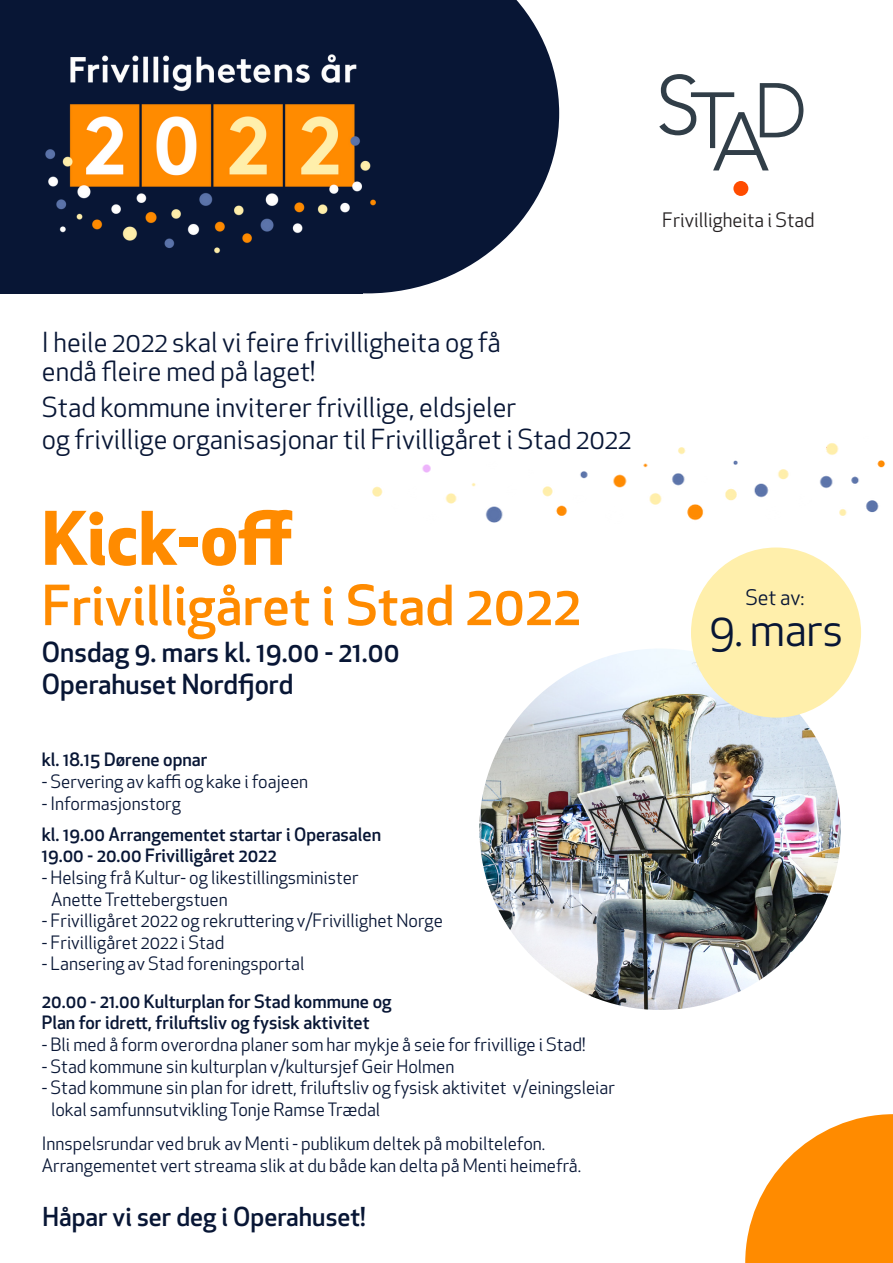
<style>
.page{position:relative;width:893px;height:1263px;background:#fff}
.page>*{position:absolute;margin:0;border:0;box-sizing:border-box;transform-origin:0 0}
.t1{font:700 72px "Apex New";color:#ff8b00}
.t2{font:500 54px "Apex New";color:#ff8b00}
.t3{font:45px "Apex New";color:#081635}
.t4{font:27px/28.5px "Apex New";color:#081635}
.t5{font:500 27px/32.4px "Apex New";color:#081635}
.t6{font:500 25.5px "Apex New";color:#081635}
.t7{font:21px "Apex New";color:#081635}
.t8{font:19.5px "Apex New";color:#231f20}
.t9{font:18px/21.6px "Apex New";color:#081635}
.t10{font:500 18px/21.6px "Apex New";color:#081635}
</style>
<div class="page">
<div style="left:0;top:0;width:362px;height:293px;background:#081635"></div>
<svg style="left:659px;top:74px;width:144px;height:96px"></svg>
<div style="left:733px;top:181px;width:15px;height:15px;background:#ff4c00;border-radius:50%"></div>
<img style="left:372px;top:443px;width:513px;height:80px">
<img style="left:479px;top:648px;width:362px;height:362px;border-radius:181px">
<div style="left:691px;top:547px;width:170px;height:171px;background:#ffefab;border-radius:50%"></div>
<svg style="left:745px;top:1114px;width:148px;height:149px"></svg>
<svg style="left:362px;top:0;width:197px;height:293px;fill:#081635"></svg>
<img style="left:45px;top:0;width:361px;height:276px">
<p class="t8" style="left:662px;top:208px;width:154px">Frivilligheita i Stad</p>
<p class="t4" style="left:42px;top:328px;width:460px">I heile 2022 skal vi feire frivilligheita og få endå fleire med på laget!</p>
<p class="t4" style="left:42px;top:393px;width:476px">Stad kommune inviterer frivillige, eldsjeler</p>
<p class="t4" style="left:42px;top:425px;width:591px">og frivillige organisasjonar til Frivilligåret i Stad 2022</p>
<p class="t1" style="left:42px;top:486px;width:252px">Kick-off</p>
<p class="t2" style="left:42px;top:569px;width:541px">Frivilligåret i Stad 2022</p>
<p class="t5" style="left:42px;top:635px;width:359px">Onsdag 9. mars kl. 19.00 - 21.00<br>Operahuset Nordfjord</p>
<p class="t10" style="left:42px;top:749px;width:167px">kl. 18.15 Dørene opnar</p>
<p class="t9" style="left:42px;top:771px;width:268px">- Servering av kaffi og kake i foajeen</p>
<p class="t9" style="left:42px;top:792px;width:141px">- Informasjonstorg</p>
<p class="t10" style="left:42px;top:823px;width:341px">kl. 19.00 Arrangementet startar i Operasalen</p>
<p class="t10" style="left:42px;top:845px;width:237px">19.00 - 20.00 Frivilligåret 2022</p>
<p class="t9" style="left:51px;top:867px;width:309px;text-indent:-9px">- Helsing frå Kultur- og likestillingsminister<br>Anette Trettebergstuen</p>
<p class="t9" style="left:42px;top:910px;width:402px">- Frivilligåret 2022 og rekruttering v/Frivillighet Norge</p>
<p class="t9" style="left:42px;top:931px;width:184px">- Frivilligåret 2022 i Stad</p>
<p class="t9" style="left:42px;top:953px;width:264px">- Lansering av Stad foreningsportal</p>
<p class="t10" style="left:42px;top:990px;width:351px">20.00 - 21.00 Kulturplan for Stad kommune og<br>Plan for idrett, friluftsliv og fysisk aktivitet</p>
<p class="t9" style="left:42px;top:1033px;width:545px">- Bli med å form overordna planer som har mykje å seie for frivillige i Stad!</p>
<p class="t9" style="left:42px;top:1055px;width:414px">- Stad kommune sin kulturplan v/kultursjef Geir Holmen</p>
<p class="t9" style="left:51px;top:1077px;width:565px;text-indent:-9px">- Stad kommune sin plan for idrett, friluftsliv og fysisk aktivitet v/einingsleiar lokal samfunnsutvikling Tonje Ramse Trædal</p>
<p class="t9" style="left:42px;top:1132px;width:505px">Innspelsrundar ved bruk av Menti - publikum deltek på mobiltelefon.</p>
<p class="t9" style="left:42px;top:1154px;width:541px">Arrangementet vert streama slik at du både kan delta på Menti heimefrå.</p>
<p class="t6" style="left:43px;top:1199px;width:325px">Håpar vi ser deg i Operahuset!</p>
<p class="t7" style="left:745px;top:584px;width:61px">Set av:</p>
<p class="t3" style="left:709px;top:601px;width:136px">9. mars</p>
</div>
